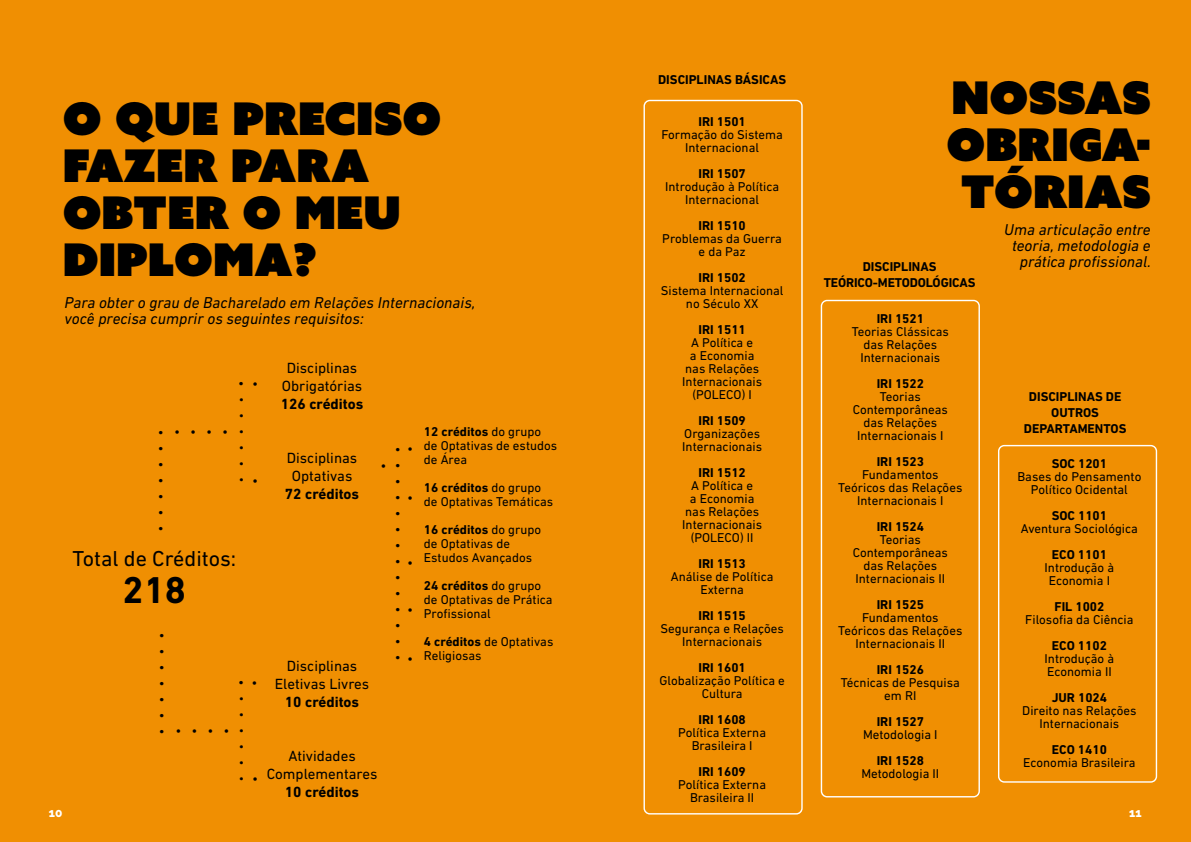
<style>
.page{position:relative;width:1191px;height:842px;background:#f08f02}
.page>*{position:absolute;margin:0;border:0;box-sizing:border-box;transform-origin:0 0}
.t1{font:45px/47px "Azo Sans Uber";color:#000}
.t2{font:700 38px "DIN Next LT Pro";color:#000}
.t3{font:22px "DIN Next LT Pro";color:#000}
.t4{font:700 18px/16px "Co Headline";color:#000;text-align:justify}
.t5{font:italic 16px/16px "DIN Next LT Pro";color:#000}
.t6{font:700 16px/16px "Co Headline";color:#000;text-align:justify}
.t7{font:15px/18px "DIN Next LT Pro";color:#000;text-align:center}
.t8{font:700 15px "DIN Next LT Pro";color:#000}
.t9{font:13px/13px "DIN Next LT Pro";color:#000;text-align:center}
.t10{font:700 13px/16px "DIN Next LT Pro";color:#000;text-align:center}
.t11{font:800 12px "Raleway";color:#fff}
.s1{font-weight:700}
</style>
<div class="page">
<div style="left:643px;top:100px;width:159px;height:714px;border:1px solid #fff;border-radius:6px"></div>
<div style="left:998px;top:445px;width:159px;height:338px;border:1px solid #fff;border-radius:6px"></div>
<div style="left:820px;top:300px;width:160px;height:497px;border:1px solid #fff;border-radius:6px"></div>
<h1 class="t1" style="left:63px;top:95px;width:380px">O QUE PRECISO<br>FAZER PARA<br>OBTER O MEU<br>DIPLOMA?</h1>
<p class="t5" style="left:64px;top:295px;width:412px">Para obter o grau de Bacharelado em Relações Internacionais, você precisa cumprir os seguintes requisitos:</p>
<p class="t11" style="left:49px;top:806px;width:15px">10</p>
<h3 class="t4" style="left:158px;top:420px;width:8px">. . . . . . .</h3>
<h3 class="t4" style="left:190px;top:429px;width:8px;rotate:90deg">.</h3>
<h3 class="t4" style="left:206px;top:429px;width:8px;rotate:90deg">.</h3>
<h3 class="t4" style="left:222px;top:429px;width:8px;rotate:90deg">.</h3>
<h3 class="t4" style="left:238px;top:429px;width:8px;rotate:90deg">.</h3>
<h3 class="t4" style="left:238px;top:371px;width:8px">.</h3>
<p class="t6" style="left:239px;top:388px;width:7px">. . . . . .</p>
<h3 class="t3" style="left:72px;top:546px;width:165px">Total de Créditos:</h3>
<h2 class="t2" style="left:123px;top:568px;width:65px">218</h2>
<h3 class="t4" style="left:268px;top:381px;width:8px;rotate:90deg">.</h3>
<h3 class="t4" style="left:268px;top:477px;width:8px;rotate:90deg">.</h3>
<h3 class="t4" style="left:159px;top:622px;width:8px">. . . . . . .</h3>
<h3 class="t4" style="left:191px;top:728px;width:8px;rotate:90deg">.</h3>
<h3 class="t4" style="left:207px;top:728px;width:8px;rotate:90deg">.</h3>
<h3 class="t4" style="left:223px;top:728px;width:8px;rotate:90deg">.</h3>
<h3 class="t4" style="left:239px;top:728px;width:8px;rotate:90deg">.</h3>
<h3 class="t4" style="left:238px;top:670px;width:8px">.</h3>
<p class="t6" style="left:239px;top:686px;width:7px">. . . . . .</p>
<h3 class="t4" style="left:267px;top:680px;width:8px;rotate:90deg">.</h3>
<h3 class="t4" style="left:268px;top:776px;width:8px;rotate:90deg">.</h3>
<p class="t7" style="left:282px;top:358px;width:82px">Disciplinas<br>Obrigatórias</p>
<p class="t8" style="left:281px;top:395px;width:84px">126 créditos</p>
<p class="t7" style="left:287px;top:448px;width:72px">Disciplinas<br>Optativas</p>
<p class="t8" style="left:285px;top:485px;width:76px">72 créditos</p>
<p class="t7" style="left:275px;top:656px;width:96px">Disciplinas<br>Eletivas Livres</p>
<p class="t8" style="left:285px;top:693px;width:76px">10 créditos</p>
<h3 class="t4" style="left:396px;top:463px;width:8px;rotate:90deg">.</h3>
<h3 class="t4" style="left:395px;top:437px;width:8px">. . . . . . . . . . . . . .</h3>
<h3 class="t4" style="left:423px;top:446px;width:8px;rotate:90deg">.</h3>
<h3 class="t4" style="left:423px;top:495px;width:8px;rotate:90deg">.</h3>
<h3 class="t4" style="left:423px;top:559px;width:8px;rotate:90deg">.</h3>
<h3 class="t4" style="left:423px;top:607px;width:8px;rotate:90deg">.</h3>
<h3 class="t4" style="left:423px;top:656px;width:8px;rotate:90deg">.</h3>
<p class="t7" style="left:267px;top:746px;width:112px">Atividades<br>Complementares</p>
<p class="t8" style="left:285px;top:783px;width:76px">10 créditos</p>
<p class="t9" style="left:424px;top:425px;width:135px;line-height:14px;text-align:left"><span class="s1">12 créditos</span> do grupo de Optativas de estudos de Área</p>
<p class="t9" style="left:424px;top:481px;width:131px;line-height:14px;text-align:left"><span class="s1">16 créditos</span> do grupo de Optativas Temáticas</p>
<p class="t9" style="left:424px;top:523px;width:119px;line-height:14px;text-align:left"><span class="s1">16 créditos</span> do grupo de Optativas de<br>Estudos Avançados</p>
<p class="t9" style="left:424px;top:579px;width:130px;line-height:14px;text-align:left"><span class="s1">24 créditos</span> do grupo de Optativas de Prática<br>Profissional</p>
<p class="t9" style="left:424px;top:635px;width:131px;line-height:14px;text-align:left"><span class="s1">4 créditos</span> de Optativas<br>Religiosas</p>
<p class="t10" style="left:658px;top:71px;width:130px">DISCIPLINAS BÁSICAS</p>
<p class="t10" style="left:698px;top:114px;width:49px">IRI 1501</p>
<p class="t9" style="left:661px;top:128px;width:123px">Formação do Sistema<br>Internacional</p>
<p class="t10" style="left:698px;top:166px;width:49px">IRI 1507</p>
<p class="t9" style="left:665px;top:180px;width:115px">Introdução à Política<br>Internacional</p>
<p class="t10" style="left:698px;top:218px;width:49px">IRI 1510</p>
<p class="t9" style="left:662px;top:232px;width:121px">Problemas da Guerra e da Paz</p>
<p class="t10" style="left:698px;top:270px;width:49px">IRI 1502</p>
<p class="t9" style="left:661px;top:284px;width:124px">Sistema Internacional no Século XX</p>
<p class="t10" style="left:698px;top:322px;width:49px">IRI 1511</p>
<p class="t9" style="left:682px;top:336px;width:81px">A Política e<br>a Economia nas Relações<br>Internacionais (POLECO) I</p>
<p class="t10" style="left:698px;top:413px;width:49px">IRI 1509</p>
<p class="t9" style="left:682px;top:427px;width:81px;text-align:left">Organizações<br>Internacionais</p>
<p class="t10" style="left:698px;top:465px;width:49px">IRI 1512</p>
<p class="t9" style="left:682px;top:479px;width:81px">A Política e<br>a Economia nas Relações<br>Internacionais (POLECO) II</p>
<p class="t10" style="left:698px;top:556px;width:49px">IRI 1513</p>
<p class="t9" style="left:671px;top:570px;width:104px">Análise de Política<br>Externa</p>
<p class="t10" style="left:698px;top:608px;width:49px">IRI 1515</p>
<p class="t9" style="left:660px;top:622px;width:125px">Segurança e Relações<br>Internacionais</p>
<p class="t10" style="left:698px;top:660px;width:49px">IRI 1601</p>
<p class="t9" style="left:659px;top:674px;width:127px">Globalização Política e<br>Cultura</p>
<p class="t10" style="left:698px;top:712px;width:49px">IRI 1608</p>
<p class="t9" style="left:678px;top:726px;width:89px">Política Externa<br>Brasileira I</p>
<p class="t10" style="left:698px;top:764px;width:49px">IRI 1609</p>
<p class="t9" style="left:678px;top:778px;width:89px">Política Externa<br>Brasileira II</p>
<h1 class="t1" style="left:946px;top:74px;width:206px;text-align:center">NOSSAS<br>OBRIGA-<br>TÓRIAS</h1>
<p class="t10" style="left:823px;top:259px;width:153px">DISCIPLINAS<br>TEÓRICO-METODOLÓGICAS</p>
<p class="t10" style="left:876px;top:311px;width:49px">IRI 1521</p>
<p class="t9" style="left:851px;top:325px;width:99px">Teorias Clássicas das Relações<br>Internacionais</p>
<p class="t10" style="left:876px;top:376px;width:49px">IRI 1522</p>
<p class="t9" style="left:852px;top:390px;width:97px">Teorias<br>Contemporâneas das Relações<br>Internacionais I</p>
<p class="t10" style="left:876px;top:454px;width:49px">IRI 1523</p>
<p class="t9" style="left:838px;top:468px;width:126px">Fundamentos<br>Teóricos das Relações<br>Internacionais I</p>
<p class="t10" style="left:876px;top:519px;width:49px">IRI 1524</p>
<p class="t9" style="left:852px;top:533px;width:97px">Teorias<br>Contemporâneas das Relações<br>Internacionais II</p>
<p class="t10" style="left:876px;top:597px;width:49px">IRI 1525</p>
<p class="t9" style="left:838px;top:611px;width:126px">Fundamentos<br>Teóricos das Relações<br>Internacionais II</p>
<p class="t10" style="left:876px;top:662px;width:49px">IRI 1526</p>
<p class="t9" style="left:840px;top:676px;width:121px">Técnicas de Pesquisa em RI</p>
<p class="t10" style="left:876px;top:714px;width:49px">IRI 1527</p>
<p class="t9" style="left:863px;top:728px;width:76px">Metodologia I</p>
<p class="t10" style="left:876px;top:753px;width:49px">IRI 1528</p>
<p class="t9" style="left:861px;top:767px;width:79px">Metodologia II</p>
<p class="t5" style="left:1004px;top:221px;width:148px;text-align:right">Uma articulação entre teoria, metodologia e prática profissional.</p>
<p class="t10" style="left:1024px;top:388px;width:104px">DISCIPLINAS DE<br>OUTROS<br>DEPARTAMENTOS</p>
<p class="t10" style="left:1051px;top:456px;width:57px">SOC 1201</p>
<p class="t9" style="left:1017px;top:470px;width:125px">Bases do Pensamento<br>Político Ocidental</p>
<p class="t10" style="left:1051px;top:508px;width:57px">SOC 1101</p>
<p class="t9" style="left:1021px;top:522px;width:118px">Aventura Sociológica</p>
<p class="t10" style="left:1052px;top:547px;width:56px">ECO 1101</p>
<p class="t9" style="left:1044px;top:561px;width:71px">Introdução à<br>Economia I</p>
<p class="t10" style="left:1054px;top:599px;width:51px">FIL 1002</p>
<p class="t9" style="left:1025px;top:613px;width:110px">Filosofia da Ciência</p>
<p class="t10" style="left:1052px;top:638px;width:56px">ECO 1102</p>
<p class="t9" style="left:1044px;top:652px;width:71px;text-align:left">Introdução à<br>Economia II</p>
<p class="t10" style="left:1051px;top:690px;width:57px">JUR 1024</p>
<p class="t9" style="left:1022px;top:704px;width:116px">Direito nas Relações<br>Internacionais</p>
<p class="t10" style="left:1052px;top:742px;width:56px">ECO 1410</p>
<p class="t9" style="left:1023px;top:756px;width:114px">Economia Brasileira</p>
<p class="t11" style="left:1129px;top:806px;width:14px">11</p>
</div>
